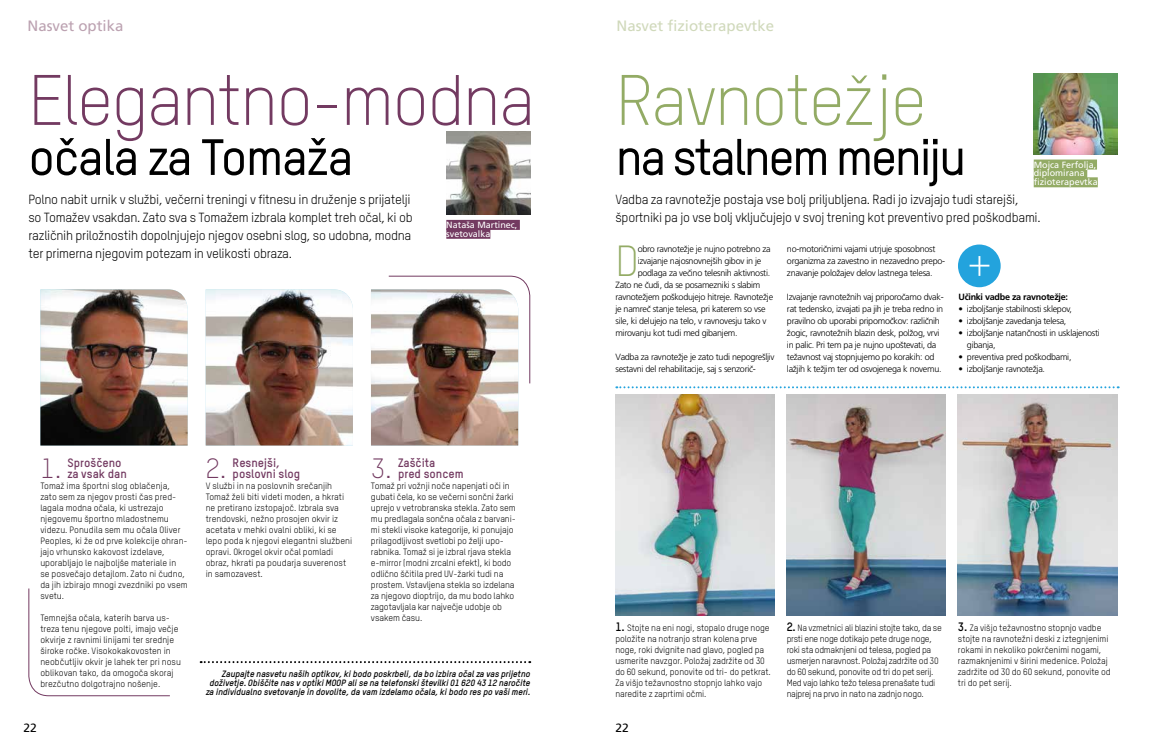
<style>
.page{position:relative;width:1174px;height:749px;background:#fff}
.page>*{position:absolute;margin:0;border:0;box-sizing:border-box;transform-origin:0 0}
.t1{font:300 70px "TSTARCE";letter-spacing:-.03em;color:#733a61}
.t2{font:300 70px "TSTARCE";letter-spacing:-.03em;color:#93ab65}
.t3{font:500 50px "TSTARCE";letter-spacing:-.05em;color:#000}
.t4{font:500 50px "TSTARCE";letter-spacing:-.03em;color:#000}
.t5{font:300 48.8px "TSTARCE";color:#fff}
.t6{font:300 42.7px "TSTARCE";color:#93ab65}
.t7{font:300 27.4px "TSTARCE";color:#733a61}
.t8{font:15px "Frutiger LT Std";color:#d0d9bb}
.t9{font:15px "Frutiger LT Std";color:#bca2b1}
.t10{font:13px/18px "TSTARCE";letter-spacing:-.02em;color:#000}
.t11{font:700 12px/11px "TSTARCE";color:#733a61}
.t12{font:12px "Frutiger LT Std";color:#000}
.t13{font:9px/11px "TSTARCE";letter-spacing:-.01em;color:#000}
.t14{font:300 9px/12px "Frutiger LT Std";letter-spacing:-.03em;color:#000}
.t15{font:9px/11px "TSTARCE";letter-spacing:-.03em;color:#000}
.t16{font:italic 700 9px/9px "TSTARCE";letter-spacing:-.01em;color:#000;text-align:right}
.t17{font:9px/8.9px "Frutiger LT Std";color:#fff}
.t18{font:700 9px "Frutiger LT Std";letter-spacing:-.03em;color:#000}
.s1{font-weight:700;font-size:12px}
</style>
<div class="page">
<img style="left:615px;top:394px;width:159px;height:221px">
<img style="left:958px;top:394px;width:159px;height:221px">
<img style="left:786px;top:394px;width:160px;height:221px">
<img style="left:447px;top:131px;width:84px;height:84px">
<div style="left:446px;top:220px;width:74px;height:10px;background:#733a61"></div>
<div style="left:446px;top:229px;width:44px;height:10px;background:#733a61"></div>
<svg style="left:201px;top:661px;width:329px;height:2px"></svg>
<svg style="left:28px;top:588px;width:142px;height:108px"></svg>
<svg style="left:616px;top:386px;width:502px;height:2px"></svg>
<div style="left:958px;top:244px;width:42px;height:43px;background:#23a3dd;border-radius:50%"></div>
<img style="left:1033px;top:74px;width:84px;height:80px">
<div style="left:1033px;top:159px;width:64px;height:10px;background:#93ab65"></div>
<div style="left:1033px;top:168px;width:54px;height:10px;background:#93ab65"></div>
<div style="left:1033px;top:177px;width:64px;height:10px;background:#93ab65"></div>
<svg style="left:388px;top:275px;width:143px;height:170px"></svg>
<img style="left:371px;top:289px;width:147px;height:156px">
<img style="left:206px;top:289px;width:147px;height:156px">
<img style="left:40px;top:289px;width:148px;height:156px">
<h3 class="t9" style="left:28px;top:17px;width:97px">Nasvet optika</h3>
<h1 class="t1" style="left:28px;top:58px;width:508px">Elegantno-modna</h1>
<h2 class="t4" style="left:28px;top:126px;width:327px">očala za Tomaža</h2>
<p class="t10" style="left:28px;top:190px;width:386px">Polno nabit urnik v službi, večerni treningi v fitnesu in druženje s prijatelji so Tomažev vsakdan. Zato sva s Tomažem izbrala komplet treh očal, ki ob različnih priložnostih dopolnjujejo njegov osebni slog, so udobna, modna ter primerna njegovim potezam in velikosti obraza.</p>
<p class="t17" style="left:446px;top:220px;width:73px">Nataša Martinec, svetovalka</p>
<h3 class="t7" style="left:40px;top:451px;width:23px">1.</h3>
<h3 class="t11" style="left:67px;top:456px;width:61px">Sproščeno za vsak dan</h3>
<p class="t13" style="left:40px;top:480px;width:149px">Tomaž ima športni slog oblačenja, zato sem za njegov prosti čas pred&shy;lagala modna očala, ki ustrezajo njegovemu športno mladostnemu videzu. Ponudila sem mu očala Oliver Peoples, ki že od prve kolekcije ohran&shy;jajo vrhunsko kakovost izdelave, uporabljajo le najboljše materiale in se posvečajo detajlom. Zato ni čudno, da jih izbirajo mnogi zvezdniki po vsem svetu.</p>
<p class="t13" style="left:40px;top:612px;width:142px">Temnejša očala, katerih barva us&shy;treza tenu njegove polti, imajo večje okvirje z ravnimi linijami ter srednje široke ročke. Visokokakovosten in neobčutljiv okvir je lahek ter pri nosu oblikovan tako, da omogoča skoraj brezčutno dolgotrajno nošenje.</p>
<h3 class="t7" style="left:206px;top:451px;width:22px">2.</h3>
<h3 class="t11" style="left:233px;top:456px;width:69px">Resnejši, poslovni slog</h3>
<p class="t13" style="left:206px;top:480px;width:148px">V službi in na poslovnih srečanjih Tomaž želi biti videti moden, a hkrati ne pretirano izstopajoč. Izbrala sva trendovski, nežno prosojen okvir iz acetata v mehki ovalni obliki, ki se lepo poda k njegovi elegantni službeni opravi. Okrogel okvir očal pomladi obraz, hkrati pa poudarja suverenost in samozavest.</p>
<h3 class="t7" style="left:371px;top:451px;width:22px">3.</h3>
<h3 class="t11" style="left:398px;top:456px;width:67px">Zaščita<br>pred soncem</h3>
<p class="t13" style="left:371px;top:480px;width:146px">Tomaž pri vožnji noče napenjati oči in gubati čela, ko se večerni sončni žarki uprejo v vetrobranska stekla. Zato sem mu predlagala sončna očala z barvani&shy;mi stekli visoke kategorije, ki ponujajo prilagodljivost svetlobi po želji upo&shy;rabnika. Tomaž si je izbral rjava stekla e-mirror (modni zrcalni efekt), ki bodo odlično ščitila pred UV-žarki tudi na prostem. Vstavljena stekla so izdelana za njegovo dioptrijo, da mu bodo lahko zagotavljala kar največje udobje ob vsakem času.</p>
<p class="t16" style="left:206px;top:668px;width:326px">Zaupajte nasvetu naših optikov, ki bodo poskrbeli, da bo izbira očal za vas prijetno doživetje. Obiščite nas v optiki MOOP ali se na telefonski številki 01 620 43 12 naročite za individualno svetovanje in dovolite, da vam izdelamo očala, ki bodo res po vaši meri.</p>
<h3 class="t8" style="left:616px;top:17px;width:159px">Nasvet fizioterapevtke</h3>
<h1 class="t2" style="left:615px;top:58px;width:313px">Ravnotežje</h1>
<h2 class="t3" style="left:615px;top:126px;width:352px">na stalnem meniju</h2>
<p class="t17" style="left:1033px;top:160px;width:66px">Mojca Ferfolja, diplomirana fizioterapevtka</p>
<h3 class="t10" style="left:615px;top:190px;width:427px">Vadba za ravnotežje postaja vse bolj priljubljena. Radi jo izvajajo tudi starejši, športniki pa jo vse bolj vključujejo v svoj trening kot preventivo pred poškodbami.</h3>
<h3 class="t6" style="left:615px;top:236px;width:25px">D</h3>
<p class="t14" style="left:637px;top:243px;width:135px">obro ravnotežje je nujno potrebno za</p>
<p class="t14" style="left:637px;top:255px;width:125px">izvajanje najosnovnejših gibov in je</p>
<p class="t14" style="left:637px;top:267px;width:134px">podlaga za večino telesnih aktivnosti.</p>
<p class="t14" style="left:615px;top:279px;width:146px">Zato ne čudi, da se posamezniki s slabim</p>
<p class="t14" style="left:615px;top:291px;width:159px">ravnotežjem poškodujejo hitreje. Ravnotežje</p>
<p class="t14" style="left:615px;top:303px;width:152px">je namreč stanje telesa, pri katerem so vse</p>
<p class="t14" style="left:615px;top:315px;width:152px">sile, ki delujejo na telo, v ravnovesju tako v</p>
<p class="t14" style="left:615px;top:327px;width:124px">mirovanju kot tudi med gibanjem.</p>
<p class="t14" style="left:615px;top:351px;width:161px">Vadba za ravnotežje je zato tudi nepogrešljiv sestavni del rehabilitacije, saj s senzorič-</p>
<p class="t14" style="left:787px;top:243px;width:160px">no-motoričnimi vajami utrjuje sposobnost organizma za zavestno in nezavedno prepo&shy;znavanje položajev delov lastnega telesa.</p>
<p class="t14" style="left:787px;top:291px;width:158px">Izvajanje ravnotežnih vaj priporočamo dvak&shy;rat tedensko, izvajati pa jih je treba redno in pravilno ob uporabi pripomočkov: različnih žogic, ravnotežnih blazin desk, polžog, vrvi in palic. Pri tem pa je nujno upoštevati, da težavnost vaj stopnjujemo po korakih: od lažjih k težjim ter od osvojenega k novemu.</p>
<p class="t18" style="left:958px;top:292px;width:111px">Učinki vadbe za ravnotežje:</p>
<h3 class="t5" style="left:966px;top:232px;width:29px">+</h3>
<p class="t14" style="left:958px;top:303px;width:115px">• izboljšanje stabilnosti sklepov,</p>
<p class="t14" style="left:958px;top:315px;width:109px">• izboljšanje zavedanja telesa,</p>
<p class="t14" style="left:967px;top:327px;width:134px;text-indent:-9px">• izboljšanje natančnosti in usklajenosti gibanja,</p>
<p class="t14" style="left:958px;top:351px;width:115px">• preventiva pred poškodbami,</p>
<p class="t14" style="left:958px;top:363px;width:88px">• izboljšanje ravnotežja.</p>
<p class="t13" style="left:615px;top:622px;width:157px"><span class="s1">1.</span> Stojte na eni nogi, stopalo druge noge položite na notranjo stran kolena prve noge, roki dvignite nad glavo, pogled pa usmerite navzgor. Položaj zadržite od 30 do 60 sekund, ponovite od tri- do petkrat.<br>Za višjo težavnostno stopnjo lahko vajo naredite z zaprtimi očmi.</p>
<p class="t15" style="left:786px;top:622px;width:157px"><span class="s1">2.</span> Na vzmetnici ali blazini stojte tako, da se prsti ene noge dotikajo pete druge noge, roki sta odmaknjeni od telesa, pogled pa usmerjen naravnost. Položaj zadržite od 30 do 60 sekund, ponovite od tri do pet serij.<br>Med vajo lahko težo telesa prenašate tudi najprej na prvo in nato na zadnjo nogo.</p>
<p class="t13" style="left:958px;top:622px;width:154px"><span class="s1">3.</span> Za višjo težavnostno stopnjo vadbe stojte na ravnotežni deski z iztegnjenimi rokami in nekoliko pokrčenimi nogami, razmaknjenimi v širini medenice. Položaj zadržite od 30 do 60 sekund, ponovite od tri do pet serij.</p>
<h3 class="t12" style="left:23px;top:720px;width:15px">22</h3>
<h3 class="t12" style="left:615px;top:720px;width:15px">22</h3>
</div>
